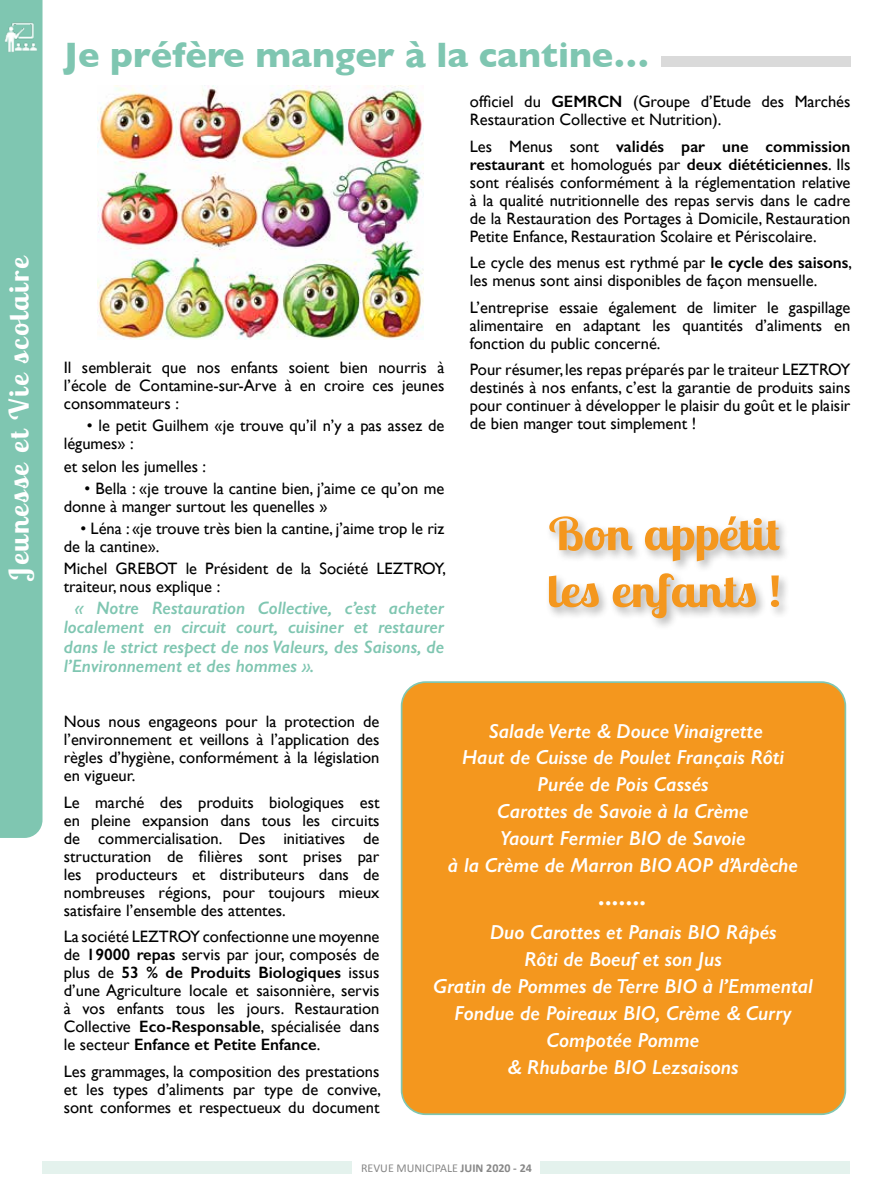
<style>
.page{position:relative;width:893px;height:1191px;background:#fff}
.page>*{position:absolute;margin:0;border:0;box-sizing:border-box;transform-origin:0 0}
.t1{font:700 45px/56.8px "Lobster Two";color:#f4971e;scale:1.14 1}
.t2{font:700 36px "Gill Sans";color:#7fc6b1}
.t3{font:italic 600 30.45px "Gill Sans";color:#fff}
.t4{font:700 27px "Lobster Two";color:#fff;scale:1.1 1}
.t5{font:italic 600 20.4px/26.8px "Gill Sans";color:#fff;text-align:center}
.t6{font:italic 600 18px/19.5px "Gill Sans";color:#7fc6b1;text-align:justify}
.t7{font:16.5px/18px "Gill Sans";color:#000;text-align:justify}
.t8{font:12px "Calibri";color:#878787}
.s1{font-weight:600}
.s2{font-weight:700}
</style>
<div class="page">
<div style="left:43px;top:1161px;width:807px;height:13px;background:#e4f2ed"></div>
<div style="left:353px;top:1152px;width:187px;height:30px;background:#fff"></div>
<div style="left:402px;top:682px;width:443px;height:432px;background:#f4971e;border-radius:24px"></div>
<div style="left:401px;top:681px;width:445px;height:434px;border:2px solid #7fc6b1;border-radius:24px"></div>
<img style="left:98px;top:86px;width:325px;height:253px">
<div style="left:661px;top:56px;width:189px;height:11px;background:#dadada"></div>
<div style="left:0;top:0;width:43px;height:838px;background:#7fc6b1"></div>
<img style="left:5px;top:21px;width:33px;height:32px">
<div style="left:545px;top:513px;width:246px;height:117px;background:#000;opacity:.3"></div>
<h3 class="t4" style="left:2px;top:580px;width:298px;rotate:-90deg">Jeunesse et Vie scolaire</h3>
<h2 class="t2" style="left:64px;top:27px;width:587px">Je préfère manger à la cantine…</h2>
<p class="t7" style="left:64px;top:358px;width:382px">Il semblerait que nos enfants soient bien nourris à l’école de Contamine-sur-Arve à en croire ces jeunes consommateurs :</p>
<p class="t7" style="left:64px;top:416px;width:382px;text-indent:23px">• le petit Guilhem «je trouve qu’il n’y a pas assez de légumes» :</p>
<p class="t7" style="left:64px;top:457px;width:144px">et selon les jumelles :</p>
<p class="t7" style="left:64px;top:479px;width:382px;text-indent:21px">• Bella : «je trouve la cantine bien, j’aime ce qu’on me donne à manger surtout les quenelles »</p>
<p class="t7" style="left:64px;top:519px;width:382px;text-indent:17px">• Léna : «je trouve très bien la cantine, j’aime trop le riz de la cantine».</p>
<p class="t7" style="left:64px;top:559px;width:384px">Michel GREBOT le Président de la Société LEZTROY, traiteur, nous explique :</p>
<p class="t6" style="left:64px;top:598px;width:382px;text-indent:12px">« Notre Restauration Collective, c’est acheter localement en circuit court, cuisiner et restaurer dans le strict respect de nos Valeurs, des Saisons, de l’Environnement et des hommes ».</p>
<p class="t7" style="left:470px;top:92px;width:382px">officiel du <span class="s1">GEMRCN</span> (Groupe d’Etude des Marchés<br>Restauration Collective et Nutrition).</p>
<p class="t7" style="left:470px;top:137px;width:382px">Les Menus sont <span class="s1">validés par une commission restaurant</span> et homologués par <span class="s1">deux diététiciennes</span>. Ils sont réalisés conformément à la réglementation relative à la qualité nutritionnelle des repas servis dans le cadre de la Restauration des Portages à Domicile, Restauration Petite Enfance, Restauration Scolaire et Périscolaire.</p>
<p class="t7" style="left:470px;top:253px;width:384px">Le cycle des menus est rythmé par <span class="s1">le cycle des saisons</span>, les menus sont ainsi disponibles de façon mensuelle.</p>
<p class="t7" style="left:470px;top:298px;width:382px">L’entreprise essaie également de limiter le gaspillage alimentaire en adaptant les quantités d’aliments en fonction du public concerné.</p>
<p class="t7" style="left:470px;top:360px;width:382px">Pour résumer, les repas préparés par le traiteur LEZTROY destinés à nos enfants, c’est la garantie de produits sains pour continuer à développer le plaisir du goût et le plaisir de bien manger tout simplement !</p>
<h1 class="t1" style="left:546px;top:505px;width:208px">Bon appétit les enfants !</h1>
<p class="t7" style="left:64px;top:712px;width:317px">Nous nous engageons pour la protection de l’environnement et veillons à l’application des règles d’hygiène, conformément à la législation en vigueur.</p>
<p class="t7" style="left:64px;top:792px;width:317px">Le marché des produits biologiques est en pleine expansion dans tous les circuits de commercialisation. Des initiatives de structuration de filières sont prises par les producteurs et distributeurs dans de nombreuses régions, pour toujours mieux satisfaire l’ensemble des attentes.</p>
<p class="t7" style="left:64px;top:927px;width:317px">La société LEZTROY confectionne une moyenne de <span class="s1">19000 repas</span> servis par jour, composés de plus de <span class="s1">53 % de Produits Biologiques</span> issus d’une Agriculture locale et saisonnière, servis à vos enfants tous les jours. Restauration Collective <span class="s1">Eco-Responsable</span>, spécialisée dans le secteur <span class="s1">Enfance et Petite Enfance</span>.</p>
<p class="t7" style="left:64px;top:1061px;width:319px">Les grammages, la composition des prestations et les types d’aliments par type de convive, sont conformes et respectueux du document</p>
<p class="t5" style="left:448px;top:717px;width:351px">Salade Verte &amp; Douce Vinaigrette<br>Haut de Cuisse de Poulet Français Rôti<br>Purée de Pois Cassés<br>Carottes de Savoie à la Crème<br>Yaourt Fermier BIO de Savoie<br>à la Crème de Marron BIO AOP d’Ardèche</p>
<h3 class="t3" style="left:599px;top:876px;width:50px">.......</h3>
<p class="t5" style="left:490px;top:919px;width:288px">Duo Carottes et Panais BIO Râpés</p>
<p class="t5" style="left:524px;top:945px;width:199px">Rôti de Boeuf et son Jus</p>
<p class="t5" style="left:433px;top:972px;width:381px">Gratin de Pommes de Terre BIO à l’Emmental</p>
<p class="t5" style="left:454px;top:999px;width:339px">Fondue de Poireaux BIO, Crème &amp; Curry</p>
<p class="t5" style="left:547px;top:1026px;width:154px">Compotée Pomme</p>
<p class="t5" style="left:507px;top:1053px;width:233px">&amp; Rhubarbe BIO Lezsaisons</p>
<p class="t8" style="left:361px;top:1160px;width:172px">REVUE MUNICIPALE <span class="s2">JUIN 2020 - 24</span></p>
</div>
